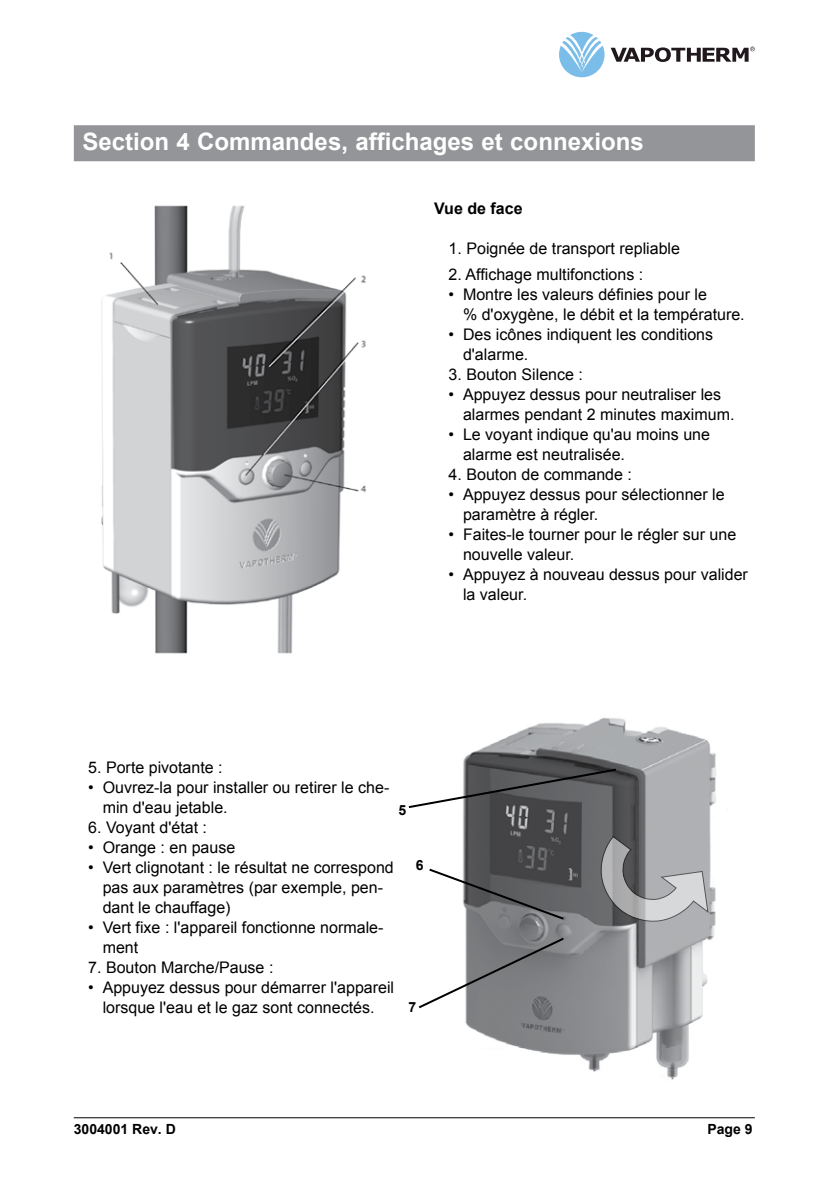
<style>
.page{position:relative;width:840px;height:1191px;background:#fff}
.page>*{position:absolute;margin:0;border:0;box-sizing:border-box;transform-origin:0 0}
.t1{font:700 24px "Arial";color:#fff}
.t2{font:16px/20px "Arial";color:#000}
.t3{font:700 16px "Arial";color:#000}
.t4{font:700 14px "Arial";color:#000}
</style>
<div class="page">
<hr style="left:74px;top:1117px;width:680px;height:1px;background:#000">
<svg style="left:559px;top:32px;width:45px;height:45px"></svg>
<svg style="left:610px;top:47px;width:144px;height:15px"></svg>
<div style="left:74px;top:125px;width:680px;height:36px;background:#939598"></div>
<img style="left:101px;top:205px;width:266px;height:449px">
<img style="left:463px;top:718px;width:253px;height:362px">
<svg style="left:408px;top:767px;width:210px;height:42px"></svg>
<svg style="left:429px;top:867px;width:136px;height:54px"></svg>
<svg style="left:418px;top:936px;width:147px;height:74px"></svg>
<svg style="left:599px;top:835px;width:109px;height:87px;background:#9e9fa1"></svg>
<h1 class="t1" style="left:82px;top:126px;width:562px">Section 4 Commandes, affichages et connexions</h1>
<p class="t3" style="left:434px;top:198px;width:90px">Vue de face</p>
<p class="t2" style="left:448px;top:239px;width:233px">1. Poignée de transport repliable</p>
<p class="t2" style="left:448px;top:265px;width:196px">2. Affichage multifonctions :</p>
<p class="t2" style="left:463px;top:285px;width:283px;text-indent:-14px">• Montre les valeurs définies pour le<br>% d'oxygène, le débit et la température.</p>
<p class="t2" style="left:463px;top:325px;width:251px;text-indent:-14px">• Des icônes indiquent les conditions d'alarme.</p>
<p class="t2" style="left:448px;top:365px;width:136px">3. Bouton Silence :</p>
<p class="t2" style="left:463px;top:385px;width:273px;text-indent:-14px">• Appuyez dessus pour neutraliser les alarmes pendant 2 minutes maximum.</p>
<p class="t2" style="left:463px;top:425px;width:248px;text-indent:-14px">• Le voyant indique qu'au moins une alarme est neutralisée.</p>
<p class="t2" style="left:448px;top:465px;width:185px">4. Bouton de commande :</p>
<p class="t2" style="left:463px;top:485px;width:263px;text-indent:-14px">• Appuyez dessus pour sélectionner le paramètre à régler.</p>
<p class="t2" style="left:463px;top:525px;width:275px;text-indent:-14px">• Faites-le tourner pour le régler sur une nouvelle valeur.</p>
<p class="t2" style="left:463px;top:565px;width:286px;text-indent:-14px">• Appuyez à nouveau dessus pour valider la valeur.</p>
<p class="t2" style="left:88px;top:757px;width:136px">5. Porte pivotante :</p>
<p class="t2" style="left:103px;top:777px;width:288px;text-indent:-14px">• Ouvrez-la pour installer ou retirer le che&shy;min d'eau jetable.</p>
<p class="t2" style="left:88px;top:817px;width:120px">6. Voyant d'état :</p>
<p class="t2" style="left:88px;top:837px;width:148px">• Orange : en pause</p>
<p class="t2" style="left:103px;top:857px;width:292px;text-indent:-14px">• Vert clignotant : le résultat ne correspond pas aux paramètres (par exemple, pen&shy;dant le chauffage)</p>
<p class="t2" style="left:103px;top:917px;width:282px;text-indent:-14px">• Vert fixe : l'appareil fonctionne normale&shy;ment</p>
<p class="t2" style="left:88px;top:957px;width:186px">7. Bouton Marche/Pause :</p>
<p class="t2" style="left:88px;top:977px;width:307px;text-align:center">• Appuyez dessus pour démarrer l'appareil lorsque l'eau et le gaz sont connectés.</p>
<p class="t4" style="left:398px;top:800px;width:9px">5</p>
<p class="t4" style="left:415px;top:855px;width:9px">6</p>
<p class="t4" style="left:408px;top:997px;width:9px">7</p>
<p class="t4" style="left:74px;top:1121px;width:103px">3004001 Rev. D</p>
<p class="t4" style="left:707px;top:1119px;width:47px">Page 9</p>
</div>
